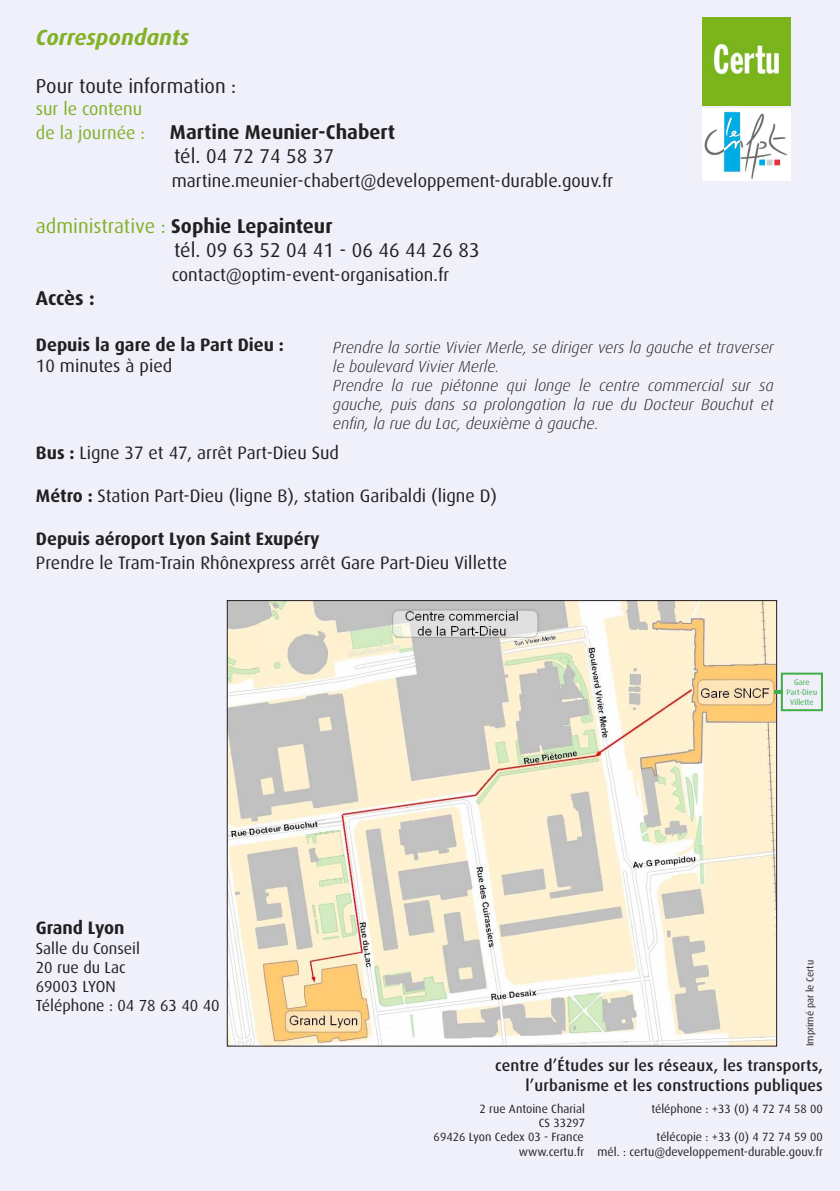
<style>
.page{position:relative;width:840px;height:1191px;background:#fff}
.page>*{position:absolute;margin:0;border:0;box-sizing:border-box;transform-origin:0 0}
.t1{font:italic 700 22px "Dax OT";color:#82b225}
.t2{font:700 20px "Dax OT";color:#231f20}
.t3{font:20px "Dax OT";color:#231f20}
.t4{font:18px "Dax OT";color:#231f20}
.t5{font:700 18px "Dax OT";color:#231f20}
.t6{font:18px "Dax OT";color:#82b225}
.t7{font:italic 300 16px/19.2px "Dax OT";color:#231f20}
.t8{font:500 16px/19.2px "Dax OT";letter-spacing:.01em;color:#231f20;text-align:right}
.t9{font:16px "Dax OT";color:#231f20}
.t10{font:12px "Dax OT";color:#231f20}
.t11{font:10px "Dax OT";color:#231f20}
.t12{font:8px/9.6px "Dax OT";color:#40ae49;text-align:center}
.s1{font-weight:400;font-size:18px;color:#82b225}
.s2{font-weight:400;color:#82b225}
.s3{font-weight:700}
</style>
<div class="page">
<div style="left:0;top:0;width:839px;height:1191px;background:#f0f0fa"></div>
<img style="left:702px;top:17px;width:88px;height:88px">
<img style="left:702px;top:109px;width:88px;height:71px">
<img style="left:229px;top:602px;width:545px;height:442px">
<div style="left:780px;top:672px;width:42px;height:39px;border:2px solid #40ae49"></div>
<svg style="left:773px;top:690px;width:9px;height:4px"></svg>
<p class="t1" style="left:36px;top:25px;width:155px">Correspondants</p>
<p class="t3" style="left:36px;top:75px;width:202px">Pour toute information :</p>
<p class="t6" style="left:36px;top:99px;width:108px">sur le contenu</p>
<p class="t2" style="left:36px;top:121px;width:360px"><span class="s1">de la journée :</span> Martine Meunier-Chabert</p>
<p class="t3" style="left:174px;top:145px;width:161px">tél. 04 72 74 58 37</p>
<p class="t4" style="left:172px;top:171px;width:443px">martine.meunier-chabert@developpement-durable.gouv.fr</p>
<p class="t2" style="left:36px;top:214px;width:298px"><span class="s2">administrative :</span> Sophie Lepainteur</p>
<p class="t3" style="left:174px;top:238px;width:307px">tél. 09 63 52 04 41 - 06 46 44 26 83</p>
<p class="t4" style="left:172px;top:264px;width:279px">contact@optim-event-organisation.fr</p>
<p class="t2" style="left:36px;top:287px;width:60px">Accès :</p>
<p class="t5" style="left:36px;top:334px;width:249px">Depuis la gare de la Part Dieu :</p>
<p class="t4" style="left:36px;top:356px;width:138px">10 minutes à pied</p>
<p class="t7" style="left:333px;top:338px;width:442px">Prendre la sortie Vivier Merle, se diriger vers la gauche et traverser le boulevard Vivier Merle.</p>
<p class="t7" style="left:333px;top:376px;width:442px;text-align:justify">Prendre la rue piétonne qui longe le centre commercial sur sa gauche, puis dans sa prolongation la rue du Docteur Bouchut et enfin, la rue du Lac, deuxième à gauche.</p>
<p class="t4" style="left:36px;top:443px;width:304px"><span class="s3">Bus :</span> Ligne 37 et 47, arrêt Part-Dieu Sud</p>
<p class="t4" style="left:36px;top:486px;width:462px"><span class="s3">Métro :</span> Station Part-Dieu (ligne B), station Garibaldi (ligne D)</p>
<p class="t5" style="left:36px;top:529px;width:285px">Depuis aéroport Lyon Saint Exupéry</p>
<p class="t4" style="left:36px;top:553px;width:472px">Prendre le Tram-Train Rhônexpress arrêt Gare Part-Dieu Villette</p>
<p class="t12" style="left:786px;top:678px;width:32px">Gare<br>Part-Dieu<br>Villette</p>
<p class="t5" style="left:36px;top:918px;width:90px">Grand Lyon</p>
<p class="t9" style="left:36px;top:939px;width:106px">Salle du Conseil</p>
<p class="t9" style="left:36px;top:958px;width:91px">20 rue du Lac</p>
<p class="t9" style="left:36px;top:977px;width:81px">69003 LYON</p>
<p class="t9" style="left:36px;top:997px;width:185px">Téléphone : 04 78 63 40 40</p>
<p class="t11" style="left:804px;top:1046px;width:88px;rotate:-90deg">Imprimé par le Certu</p>
<p class="t8" style="left:495px;top:1056px;width:329px">centre d’Études sur les réseaux, les transports, l’urbanisme et les constructions publiques</p>
<p class="t10" style="left:479px;top:1101px;width:107px">2 rue Antoine Charial</p>
<p class="t10" style="left:651px;top:1101px;width:173px">téléphone : +33 (0) 4 72 74 58 00</p>
<p class="t10" style="left:538px;top:1116px;width:48px">CS 33297</p>
<p class="t10" style="left:433px;top:1130px;width:151px">69426 Lyon Cedex 03 - France</p>
<p class="t10" style="left:656px;top:1130px;width:168px">télécopie : +33 (0) 4 72 74 59 00</p>
<p class="t10" style="left:518px;top:1145px;width:305px">www.certu.fr mél. : certu@developpement-durable.gouv.fr</p>
</div>
